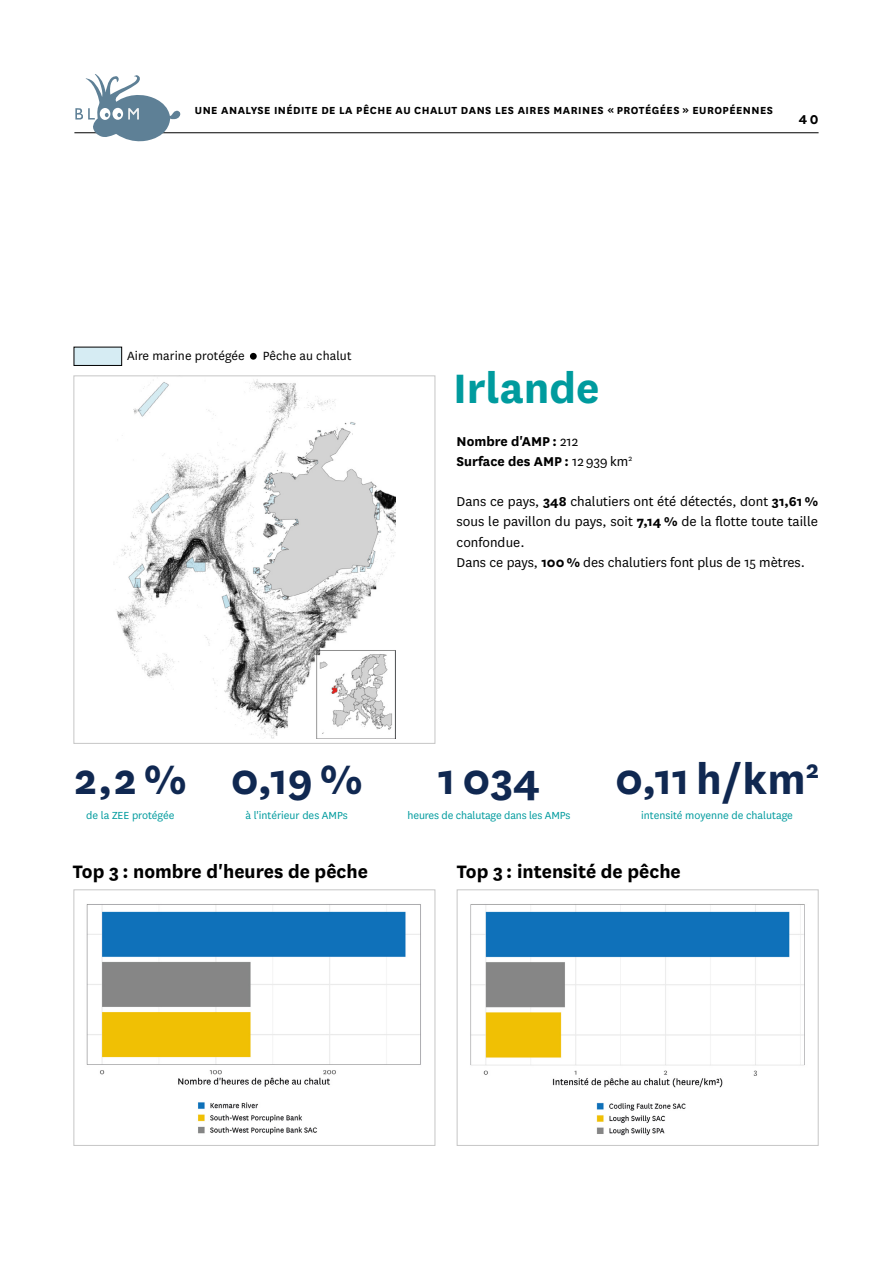
<style>
.page{position:relative;width:893px;height:1263px;background:#fff}
.page>*{position:absolute;margin:0;border:0;box-sizing:border-box;transform-origin:0 0}
.t1{font:700 48px "National";color:#102851}
.t2{font:700 48px "National";color:#009b9e}
.t3{font:700 21px "National";color:#000}
.t4{font:15px/20.1px "National";color:#000}
.t5{font:700 15px/20.1px "National";color:#000}
.t6{font:13.95px "National";letter-spacing:.01em;color:#000}
.t7{font:12px "National";color:#009b9e}
.t8{font:700 12px "National";letter-spacing:.04em;color:#000}
.s1{font-weight:400}
.s2{font-weight:700}
</style>
<div class="page">
<hr style="left:74px;top:132px;width:745px;height:1px;background:#000">
<svg style="left:75px;top:74px;width:106px;height:68px"></svg>
<img style="left:115px;top:379px;width:280px;height:359px">
<div style="left:74px;top:375px;width:361px;height:369px;border:1px solid #c6c6c6"></div>
<div style="left:74px;top:347px;width:48px;height:18px;background:#d6ecf3"></div>
<div style="left:74px;top:347px;width:48px;height:19px;border:1px solid #000"></div>
<div style="left:250px;top:353px;width:7px;height:7px;background:#000;border-radius:50%"></div>
<img style="left:86px;top:904px;width:335px;height:231px">
<div style="left:74px;top:889px;width:361px;height:257px;border:1px solid #c6c6c6"></div>
<img style="left:470px;top:904px;width:335px;height:232px">
<div style="left:457px;top:889px;width:362px;height:257px;border:1px solid #c6c6c6"></div>
<p class="t8" style="left:195px;top:102px;width:580px">UNE ANALYSE INÉDITE DE LA PÊCHE AU CHALUT DANS LES AIRES MARINES « PROTÉGÉES » EUROPÉENNES</p>
<p class="t5" style="left:799px;top:109px;width:21px">40</p>
<p class="t6" style="left:127px;top:347px;width:119px">Aire marine protégée</p>
<p class="t6" style="left:263px;top:347px;width:90px">Pêche au chalut</p>
<h1 class="t2" style="left:453px;top:354px;width:148px">Irlande</h1>
<p class="t5" style="left:457px;top:430px;width:177px">Nombre d'AMP : <span class="s1">212<br></span>Surface des AMP : <span class="s1">12 939 km</span><sup>2</sup></p>
<p class="t4" style="left:457px;top:491px;width:363px">Dans ce pays, <span class="s2">348</span> chalutiers ont été détectés, dont <span class="s2">31,61 % </span>sous le pavillon du pays, soit <span class="s2">7,14 %</span> de la flotte toute taille confondue.<br>Dans ce pays, <span class="s2">100 %</span> des chalutiers font plus de 15 mètres.</p>
<h1 class="t1" style="left:74px;top:745px;width:114px">2,2 %</h1>
<p class="t7" style="left:86px;top:807px;width:90px">de la ZEE protégée</p>
<h1 class="t1" style="left:231px;top:745px;width:133px">0,19 %</h1>
<p class="t7" style="left:246px;top:807px;width:104px">à l'intérieur des AMPs</p>
<h1 class="t1" style="left:438px;top:745px;width:104px">1 034</h1>
<h1 class="t1" style="left:615px;top:745px;width:205px">0,11 h/km<sup>2</sup></h1>
<p class="t7" style="left:408px;top:807px;width:164px">heures de chalutage dans les AMPs</p>
<p class="t7" style="left:641px;top:807px;width:153px">intensité moyenne de chalutage</p>
<h2 class="t3" style="left:73px;top:857px;width:297px">Top 3 : nombre d'heures de pêche</h2>
<h2 class="t3" style="left:457px;top:857px;width:226px">Top 3 : intensité de pêche</h2>
</div>
